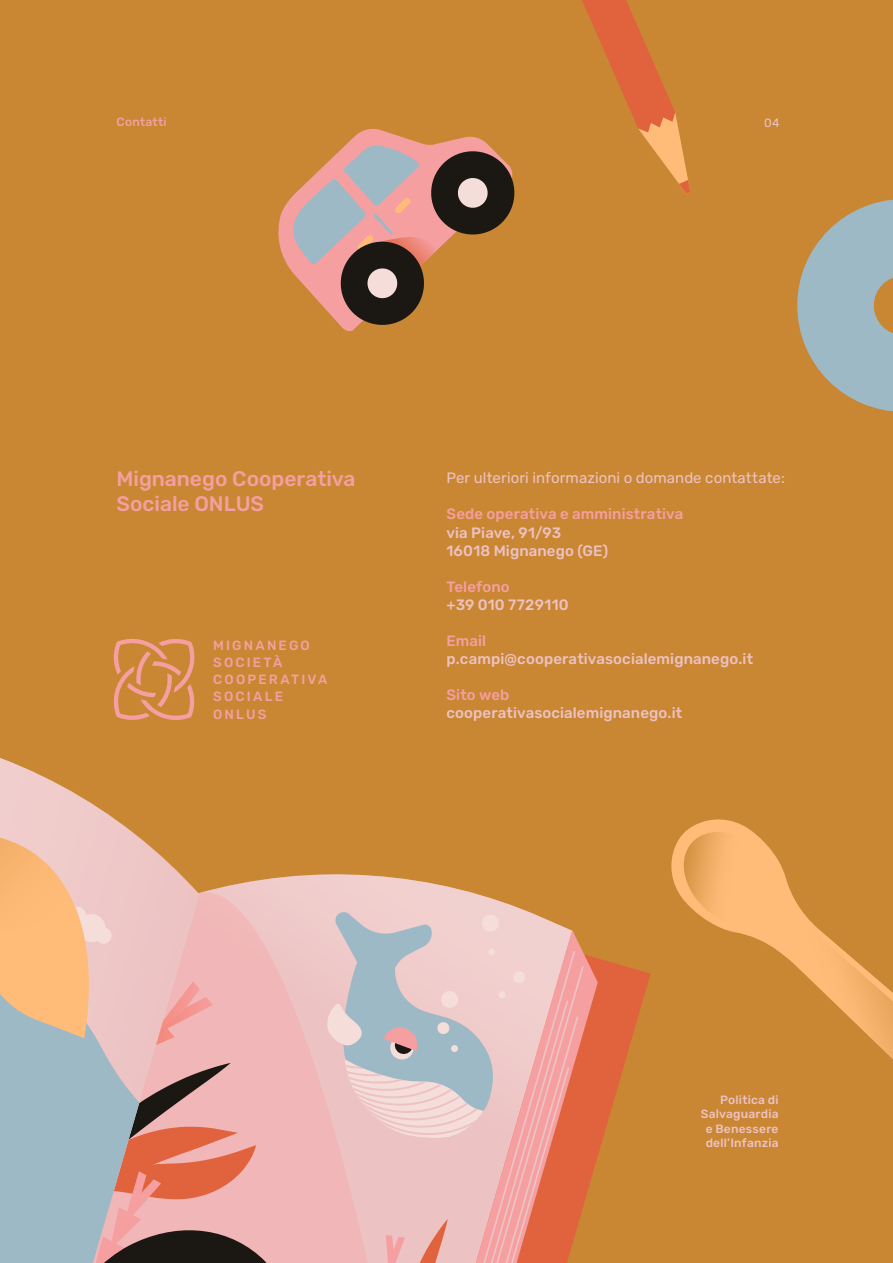
<style>
.page{position:relative;width:893px;height:1263px;background:#fff}
.page>*{position:absolute;margin:0;border:0;box-sizing:border-box;transform-origin:0 0}
.t1{font:500 21px/25.2px "Rubik";color:#f59fa1}
.t2{font:500 15px/18px "Rubik";letter-spacing:.01em;color:#edc2c3}
.t3{font:500 15px "Rubik";letter-spacing:.01em;color:#f59fa1}
.t4{font:15px "Rubik";letter-spacing:.005em;color:#edc2c3}
.t5{font:500 13.35px/17.2px "Rubik";letter-spacing:.165em;color:#f59fa1}
.t6{font:500 12px/14.4px "Rubik";letter-spacing:.015em;color:#edc2c3;text-align:right}
.t7{font:500 12px "Rubik";letter-spacing:.02em;color:#f59fa1}
.t8{font:12px "Rubik";color:#edc2c3}
</style>
<div class="page">
<div style="left:0;top:0;width:892px;height:1262px;background:#c98734"></div>
<svg style="left:671px;top:816px;width:222px;height:356px"></svg>
<svg style="left:677px;top:826px;width:216px;height:301px"></svg>
<svg style="left:797px;top:199px;width:96px;height:213px"></svg>
<svg style="left:582px;top:0;width:93px;height:128px"></svg>
<svg style="left:638px;top:112px;width:52px;height:82px"></svg>
<svg style="left:598px;top:958px;width:53px;height:305px"></svg>
<svg style="left:580px;top:946px;width:18px;height:317px;fill:#e1633d"></svg>
<svg style="left:580px;top:964px;width:5px;height:299px"></svg>
<svg style="left:0;top:638px;width:580px;height:625px"></svg>
<svg style="left:278px;top:128px;width:210px;height:203px"></svg>
<svg style="left:291px;top:145px;width:224px;height:184px"></svg>
<p class="t7" style="left:117px;top:114px;width:52px">Contatti</p>
<p class="t8" style="left:764px;top:115px;width:17px">04</p>
<h1 class="t1" style="left:117px;top:466px;width:241px">Mignanego Cooperativa<br>Sociale ONLUS</h1>
<p class="t4" style="left:446px;top:469px;width:340px">Per ulteriori informazioni o domande contattate:</p>
<p class="t3" style="left:446px;top:505px;width:238px">Sede operativa e amministrativa</p>
<p class="t2" style="left:446px;top:523px;width:163px">via Piave, 91/93<br>16018 Mignanego (GE)</p>
<p class="t3" style="left:446px;top:577px;width:65px">Telefono</p>
<p class="t2" style="left:446px;top:595px;width:124px">+39 010 7729110</p>
<p class="t3" style="left:446px;top:631px;width:41px">Email</p>
<p class="t2" style="left:446px;top:649px;width:308px">p.campi@cooperativasocialemignanego.it</p>
<p class="t3" style="left:446px;top:685px;width:64px">Sito web</p>
<p class="t2" style="left:446px;top:703px;width:237px">cooperativasocialemignanego.it</p>
<p class="t5" style="left:213px;top:636px;width:116px">MIGNANEGO<br>SOCIETÀ<br>COOPERATIVA<br>SOCIALE<br>ONLUS</p>
<p class="t6" style="left:701px;top:1092px;width:79px">Politica di<br>Salvaguardia e Benessere dell’Infanzia</p>
</div>
